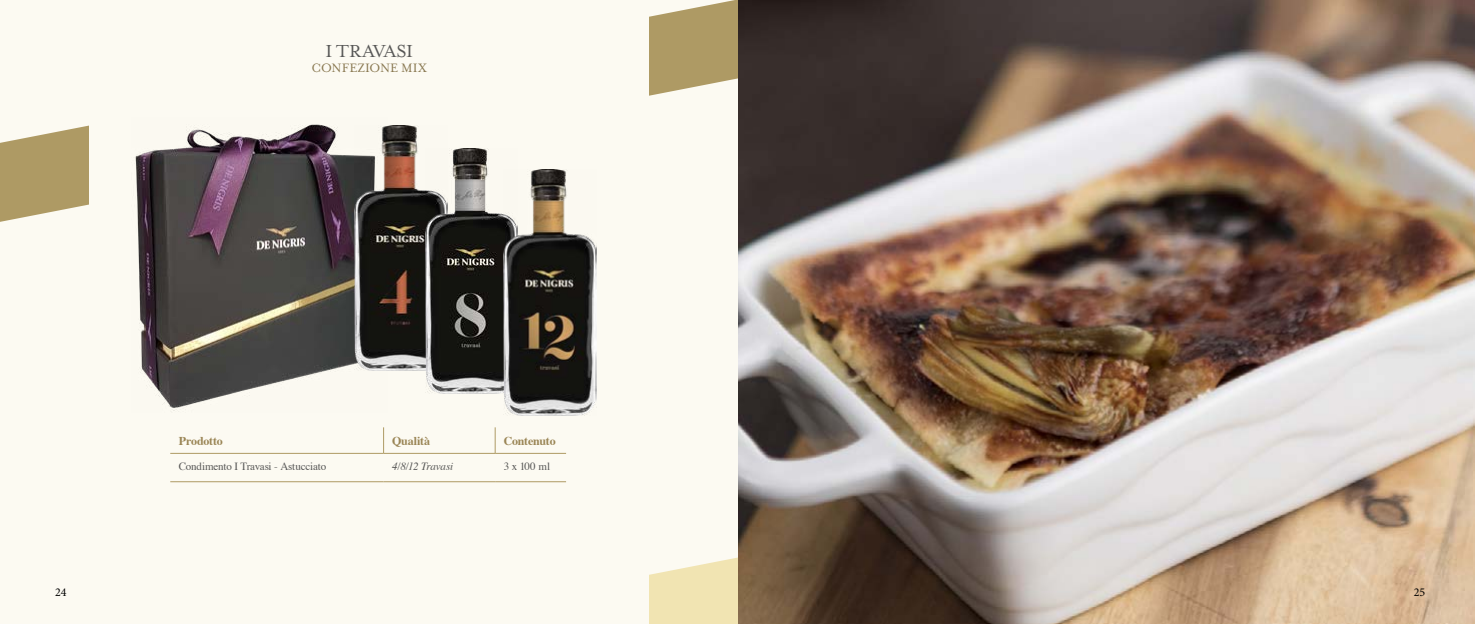
<style>
.page{position:relative;width:1475px;height:624px;background:#fff}
.page>*{position:absolute;margin:0;border:0;box-sizing:border-box;transform-origin:0 0}
.t1{font:20px "Mrs Eaves OT";letter-spacing:-.015em;color:#575756}
.t2{font:14px "Mrs Eaves OT";letter-spacing:-.01em;color:#87764e}
.t3{font:700 12px "Times";letter-spacing:-.01em;color:#9a8555}
.t4{font:12px "Minion Pro";color:#000}
.t5{font:11px "Times";letter-spacing:-.015em;color:#575756}
.t6{font:italic 11px "Times";letter-spacing:-.015em;color:#575756}
</style>
<div class="page">
<div style="left:0;top:0;width:1474px;height:624px;background:#fcfaf2"></div>
<svg style="left:649px;top:557px;width:89px;height:67px;background:#f2e7ba"></svg>
<svg style="left:0;top:0;width:738px;height:222px"></svg>
<div style="left:89px;top:0;width:559px;height:624px;background:#fcfaf2"></div>
<img style="left:738px;top:0;width:736px;height:624px">
<img style="left:135px;top:124px;width:220px;height:287px">
<img style="left:355px;top:125px;width:70px;height:246px">
<hr style="left:170px;top:453px;width:213px;height:1px;background:#ae9a64">
<hr style="left:383px;top:453px;width:112px;height:1px;background:#ae9a64">
<hr style="left:495px;top:453px;width:71px;height:1px;background:#ae9a64">
<hr style="left:170px;top:481px;width:213px;height:1px;background:#ae9a64">
<hr style="left:383px;top:481px;width:112px;height:1px;background:#ae9a64">
<hr style="left:495px;top:481px;width:71px;height:1px;background:#ae9a64">
<svg style="left:383px;top:427px;width:1px;height:26px"></svg>
<svg style="left:495px;top:427px;width:1px;height:26px"></svg>
<img style="left:425px;top:148px;width:79px;height:246px">
<img style="left:504px;top:170px;width:92px;height:245px">
<h1 class="t1" style="left:325px;top:40px;width:89px">I TRAVASI</h1>
<p class="t2" style="left:311px;top:60px;width:117px">CONFEZIONE MIX</p>
<p class="t3" style="left:179px;top:429px;width:46px">Prodotto</p>
<p class="t3" style="left:392px;top:429px;width:40px">Qualità</p>
<p class="t3" style="left:503px;top:429px;width:54px">Contenuto</p>
<p class="t5" style="left:179px;top:456px;width:149px">Condimento I Travasi - Astucciato</p>
<p class="t6" style="left:392px;top:457px;width:63px">4/8/12 Travasi</p>
<p class="t5" style="left:503px;top:456px;width:48px">3 x 100 ml</p>
<p class="t4" style="left:55px;top:584px;width:13px">24</p>
<p class="t4" style="left:1407px;top:584px;width:19px">2525</p>
</div>
